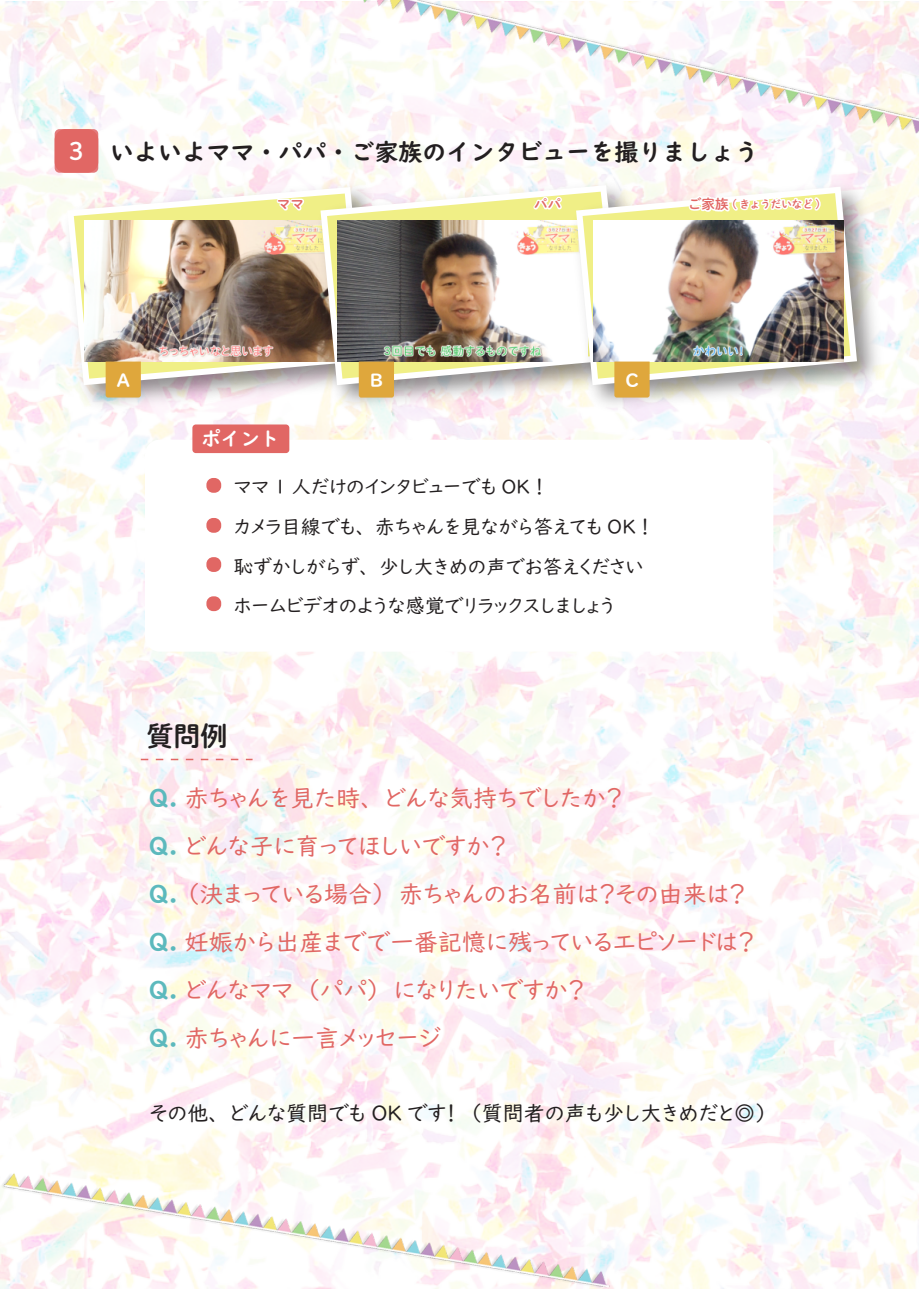
<style>
.page{position:relative;width:919px;height:1289px;background:#fff}
.page>*{position:absolute;margin:0;border:0;box-sizing:border-box;transform-origin:0 0}
.t1{font:27px "P Shuei M Go Std B";color:#231f20}
.t2{font:24px/48px "UD Digi Kyokasho NK R";color:#e16764}
.t3{font:24px "UD Digi Kyokasho NP B";color:#231f20}
.t4{font:21px "UD Digi Kyokasho NK R";color:#231f20}
.t5{font:19.5px/39.6px "UD Digi Kyokasho NK R";color:#231f20}
.t6{font:19.5px "UD Digi Kyokasho N B";color:#fff}
.t7{font:18px "UD Digi Kyokasho NK B";color:#fff}
.t8{font:13.5px "P Shuei M Go Std B";color:#e16764}
.t9{font:10.5px "P Shuei M Go Std B";color:#e16764}
.s1{font-family:"P Shuei M Go Std B";color:#fff}
.s2{font-size:13.5px}
.s3{font-family:"UD Digi Kyokasho NP B";color:#5cb9bd}
</style>
<div class="page">
<img style="left:0;top:1px;width:918px;height:1287px">
<img style="left:353px;top:1px;width:565px;height:134px">
<img style="left:0;top:1172px;width:609px;height:116px">
<svg style="left:141px;top:758px;width:111px;height:2px"></svg>
<img style="left:55px;top:175px;width:253px;height:243px">
<svg style="left:67px;top:187px;width:241px;height:198px"></svg>
<img style="left:84px;top:221px;width:224px;height:140px">
<svg style="left:275px;top:197px;width:31px;height:15px"></svg>
<img style="left:308px;top:173px;width:350px;height:245px">
<svg style="left:320px;top:185px;width:243px;height:200px"></svg>
<img style="left:337px;top:221px;width:226px;height:140px">
<svg style="left:530px;top:195px;width:33px;height:27px"></svg>
<img style="left:563px;top:175px;width:327px;height:243px">
<svg style="left:576px;top:187px;width:281px;height:198px"></svg>
<img style="left:593px;top:221px;width:250px;height:140px">
<svg style="left:687px;top:169px;width:135px;height:55px"></svg>
<div style="left:55px;top:129px;width:43px;height:44px;background:#e37a7b;border-radius:5px"></div>
<div style="left:55px;top:129px;width:43px;height:44px;background:#e16764;border-radius:11px"></div>
<div style="left:145px;top:439px;width:628px;height:212px;background:#fff;border-radius:15px"></div>
<div style="left:206px;top:478px;width:15px;height:15px;background:#e16764;border-radius:7px"></div>
<div style="left:206px;top:518px;width:15px;height:14px;background:#e16764;border-radius:7px"></div>
<div style="left:192px;top:424px;width:97px;height:29px;background:#e16764;border-radius:3px"></div>
<div style="left:206px;top:557px;width:15px;height:15px;background:#e16764;border-radius:7px"></div>
<div style="left:206px;top:596px;width:15px;height:15px;background:#e16764;border-radius:7px"></div>
<svg style="left:106px;top:361px;width:35px;height:36px"></svg>
<svg style="left:359px;top:361px;width:35px;height:36px"></svg>
<svg style="left:614px;top:361px;width:35px;height:36px"></svg>
<p class="t3" style="left:69px;top:137px;width:690px"><span class="s1">3</span> いよいよママ・パパ・ご家族のインタビューを撮りましょう</p>
<p class="t8" style="left:277px;top:194px;width:28px">ママ</p>
<p class="t8" style="left:534px;top:194px;width:28px">パパ</p>
<p class="t9" style="left:688px;top:196px;width:134px"><span class="s2">ご家族</span> ( きょうだいなど )</p>
<p class="t7" style="left:117px;top:369px;width:15px">A</p>
<p class="t7" style="left:370px;top:369px;width:15px">B</p>
<p class="t7" style="left:625px;top:369px;width:15px">C</p>
<p class="t6" style="left:201px;top:426px;width:79px">ポイント</p>
<p class="t5" style="left:234px;top:467px;width:417px">ママ 1 人だけのインタビューでも OK ！<br>カメラ目線でも、赤ちゃんを見ながら答えても OK ！恥ずかしがらず、少し大きめの声でお答えくださいホームビデオのような感覚でリラックスしましょう</p>
<p class="t1" style="left:147px;top:715px;width:83px">質問例</p>
<p class="t2" style="left:149px;top:773px;width:607px"><span class="s3">Q.</span> 赤ちゃんを見た時、どんな気持ちでしたか？<br><span class="s3">Q.</span> どんな子に育ってほしいですか？<br><span class="s3">Q.</span> （決まっている場合）赤ちゃんのお名前は？その由来は？<br><span class="s3">Q.</span> 妊娠から出産までで一番記憶に残っているエピソードは？<br><span class="s3">Q.</span> どんなママ（パパ）になりたいですか？<br><span class="s3">Q.</span> 赤ちゃんに一言メッセージ</p>
<p class="t4" style="left:150px;top:1101px;width:620px">その他、どんな質問でも OK です！ （質問者の声も少し大きめだと◎）</p>
</div>
